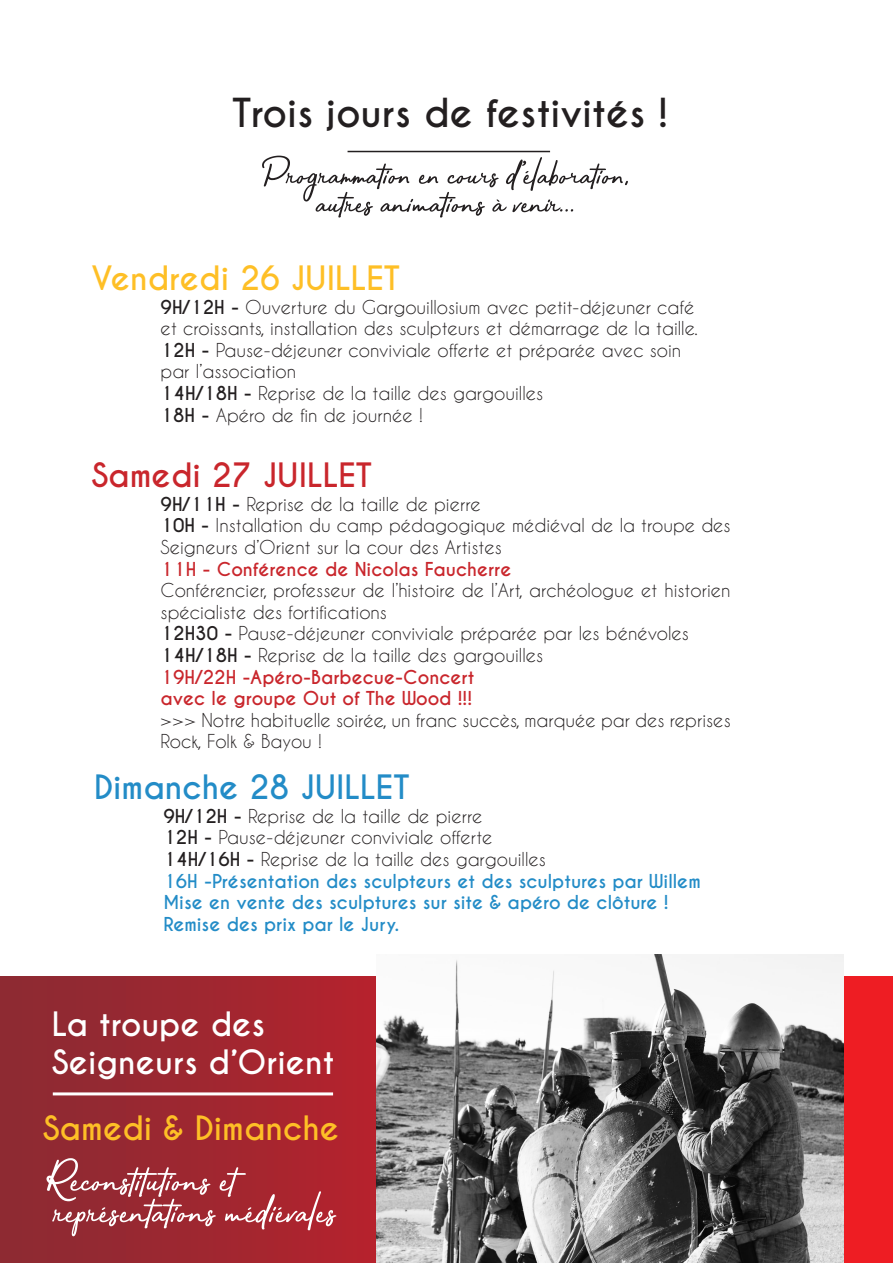
<style>
.page{position:relative;width:893px;height:1263px;background:#fff}
.page>*{position:absolute;margin:0;border:0;box-sizing:border-box;transform-origin:0 0}
.t1{font:700 37.5px "Caviar Dreams";color:#231f20}
.t2{font:700 31.5px "Caviar Dreams";color:#febf26}
.t3{font:700 31.5px/37.8px "Caviar Dreams";color:#fff}
.t4{font:700 31.5px "Caviar Dreams";color:#238cc7}
.t5{font:700 31.5px "Caviar Dreams";color:#c9262c}
.t6{font:18px/21.6px "Caviar Dreams";color:#231f20}
.t7{font:700 18px/21.6px "Caviar Dreams";color:#238cc7}
.t8{font:700 18px "Caviar Dreams";color:#c9262c}
.s1{font-weight:700}
.s2{font-weight:700;color:#c9262c}
.s3{color:#231f20}
.s4{font-weight:400;color:#231f20}
</style>
<div class="page">
<svg style="left:0;top:976px;width:893px;height:287px;background:#aa252e"></svg>
<hr style="left:348px;top:151px;width:202px;height:1px;background:#231f20">
<svg style="left:262px;top:156px;width:366px;height:62px"></svg>
<img style="left:376px;top:954px;width:468px;height:309px">
<hr style="left:53px;top:1092px;width:280px;height:3px;background:#fff">
<svg style="left:46px;top:1158px;width:291px;height:78px;background:#aa4149"></svg>
<h1 class="t1" style="left:232px;top:90px;width:437px">Trois jours de festivités !</h1>
<h2 class="t2" style="left:91px;top:259px;width:310px">Vendredi 26 JUILLET</h2>
<p class="t6" style="left:161px;top:296px;width:539px"><span class="s1">9H/12H -</span> Ouverture du Gargouillosium avec petit-déjeuner café et croissants, installation des sculpteurs et démarrage de la taille.<br><span class="s1">12H -</span> Pause-déjeuner conviviale offerte et préparée avec soin par l’association<br><span class="s1">14H/18H -</span> Reprise de la taille des gargouilles<br><span class="s1">18H -</span> Apéro de fin de journée !</p>
<h2 class="t5" style="left:91px;top:456px;width:282px">Samedi 27 JUILLET</h2>
<p class="t6" style="left:161px;top:493px;width:572px"><span class="s1">9H/11H -</span> Reprise de la taille de pierre<br><span class="s1">10H -</span> Installation du camp pédagogique médiéval de la troupe des<br>Seigneurs d’Orient sur la cour des Artistes</p>
<p class="t8" style="left:161px;top:558px;width:352px">11H - Conférence de Nicolas Faucherre</p>
<p class="t6" style="left:161px;top:579px;width:572px">Conférencier, professeur de l’histoire de l’Art, archéologue et historien spécialiste des fortifications<br><span class="s1">12H30 -</span> Pause-déjeuner conviviale préparée par les bénévoles <span class="s1">14H/18H -</span> Reprise de la taille des gargouilles<br><span class="s2">19H/22H -Apéro-Barbecue-Concert<br>avec le groupe Out of The Wood !!!</span></p>
<p class="t6" style="left:161px;top:709px;width:572px">&gt;&gt;&gt; Notre habituelle soirée, un franc succès, marquée par des reprises<br>Rock, Folk &amp; Bayou !</p>
<h2 class="t4" style="left:94px;top:768px;width:317px">Dimanche 28 JUILLET</h2>
<p class="t7" style="left:163px;top:806px;width:539px"><span class="s3">9H/12H -</span> <span class="s4">Reprise de la taille de pierre<br></span><span class="s3">12H -</span> <span class="s4">Pause-déjeuner conviviale offerte<br></span><span class="s3">14H/16H -</span> <span class="s4">Reprise de la taille des gargouilles<br></span>16H -Présentation des sculpteurs et des sculptures par Willem Mise en vente des sculptures sur site &amp; apéro de clôture !<br>Remise des prix par le Jury.</p>
<h2 class="t3" style="left:52px;top:1006px;width:284px">La troupe des<br>Seigneurs d’Orient</h2>
<h2 class="t2" style="left:43px;top:1109px;width:298px">Samedi &amp; Dimanche</h2>
</div>
